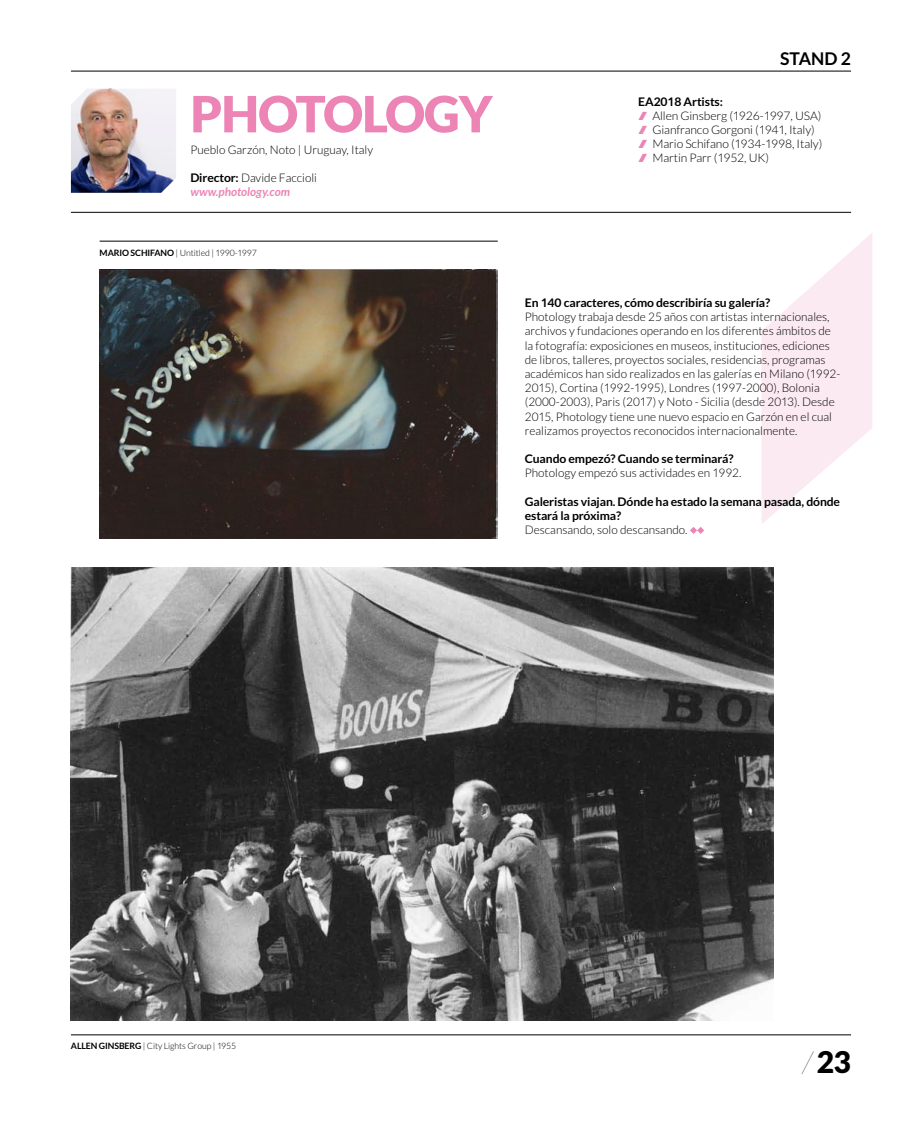
<style>
.page{position:relative;width:922px;height:1125px;background:#fff}
.page>*{position:absolute;margin:0;border:0;box-sizing:border-box;transform-origin:0 0}
.t1{font:900 50px "Lato EA";color:#ec84b5}
.t2{font:900 30px "Lato EA";color:#000}
.t3{font:700 17.5px "Lato EA";color:#000}
.t4{font:300 11.75px/14.1px "Lato EA";color:#000}
.t5{font:700 11.75px/14.1px "Lato EA";letter-spacing:-.01em;color:#000}
.t6{font:italic 700 11.75px/14.1px "Lato EA";color:#ec84b5}
.t7{font:300 8.75px "Lato EA";letter-spacing:-.01em;color:#000}
.t8{font:700 8.75px "Lato EA";letter-spacing:-.01em;color:#000}
.s1{font-style:normal;color:#000}
.s2{font-weight:300;font-style:normal;color:#000}
.s3{font-weight:700}
.s4{color:#ec84b5}
.s5{font-weight:100;font-style:italic}
</style>
<div class="page">
<svg style="left:761px;top:211px;width:109px;height:313px;fill:#fbeaf2"></svg>
<hr style="left:71px;top:1035px;width:779px;height:1px;background:#000">
<hr style="left:71px;top:71px;width:779px;height:1px;background:#000">
<hr style="left:71px;top:212px;width:779px;height:1px;background:#000">
<img style="left:71px;top:568px;width:702px;height:453px">
<svg style="left:690px;top:527px;width:14px;height:7px"></svg>
<img style="left:100px;top:269px;width:397px;height:270px">
<hr style="left:100px;top:241px;width:397px;height:1px;background:#000">
<img style="left:71px;top:89px;width:105px;height:104px">
<h1 class="t1" style="left:190px;top:85px;width:67px">PHOTO</h1>
<h1 class="t1" style="left:362px;top:85px;width:132px">LOGY</h1>
<p class="t4" style="left:190px;top:142px;width:184px">Pueblo Garzón, Noto | Uruguay, Italy</p>
<p class="t6" style="left:190px;top:171px;width:128px"><span class="s1">Director:</span> <span class="s2">Davide Faccioli </span>www.photology.com</p>
<p class="t8" style="left:100px;top:247px;width:15px">Mario</p>
<p class="t8" style="left:131px;top:247px;width:12px">Schifano</p>
<p class="t7" style="left:175px;top:248px;width:83px">| Untitled | 1990-1997</p>
<h3 class="t3" style="left:780px;top:48px;width:72px">STAND 2</h3>
<p class="t4" style="left:638px;top:94px;width:185px"><span class="s3">EA2018 Artists:<br></span><span class="s4">❚</span> Allen Ginsberg (1926-1997, USA) <span class="s4">❚</span> Gianfranco Gorgoni (1941, Italy) <span class="s4">❚</span> Mario Schifano (1934-1998, Italy) <span class="s4">❚</span> Martin Parr (1952, UK)</p>
<p class="t5" style="left:524px;top:296px;width:247px">En 140 caracteres, cómo describiría su galería?</p>
<p class="t4" style="left:524px;top:310px;width:317px">Photology trabaja desde 25 años con artistas internacionales, archivos y fundaciones operando en los diferentes ámbitos de la fotografía: exposiciones en museos, instituciones, ediciones de libros, talleres, proyectos sociales, residencias, programas académicos han sido realizados en las galerías en Milano (1992- 2015), Cortina (1992-1995), Londres (1997-2000), Bolonia (2000-2003), Paris (2017) y Noto - Sicilia (desde 2013). Desde 2015, Photology tiene une nuevo espacio en Garzón en el cual realizamos proyectos reconocidos internacionalmente.</p>
<p class="t5" style="left:524px;top:452px;width:210px">Cuando empezó? Cuando se terminará?</p>
<p class="t4" style="left:524px;top:466px;width:218px">Photology empezó sus actividades en 1992.</p>
<p class="t5" style="left:524px;top:494px;width:317px">Galeristas viajan. Dónde ha estado la semana pasada, dónde estará la próxima?</p>
<p class="t4" style="left:524px;top:523px;width:164px">Descansando, solo descansando.</p>
<p class="t8" style="left:71px;top:1041px;width:12px">Allen</p>
<p class="t8" style="left:99px;top:1041px;width:13px">Ginsberg</p>
<p class="t7" style="left:143px;top:1041px;width:95px">| City Lights Group | 1955</p>
<h2 class="t2" style="left:802px;top:1045px;width:50px"><span class="s5">/</span> 23</h2>
</div>
